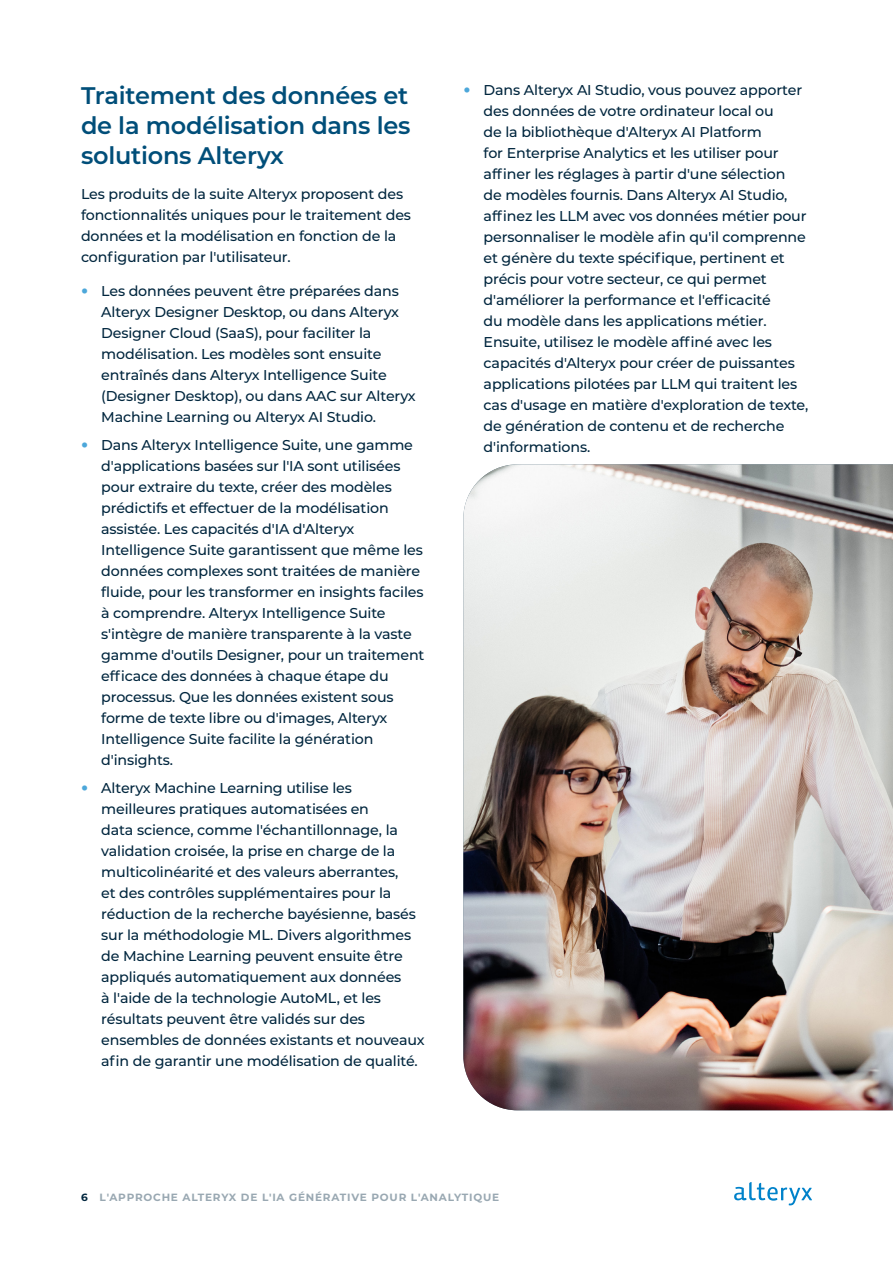
<style>
.page{position:relative;width:893px;height:1263px;background:#fff}
.page>*{position:absolute;margin:0;border:0;box-sizing:border-box;transform-origin:0 0}
.h2_-_section_header{font:600 24px/30px "Montserrat";letter-spacing:-.01em;color:#004e79;text-align:justify}
.body_-_normal{font:500 14.25px/21px "Montserrat";letter-spacing:-.01em;color:#00263e}
.t1{font:700 10.5px "Montserrat";letter-spacing:.075em;color:#99a8b2}
.s1{font-family:"Avenir Next";font-weight:200;color:#4ca7da}
.s2{color:#00263e}
</style>
<div class="page">
<svg style="left:734px;top:1182px;width:78px;height:23px"></svg>
<img style="left:463px;top:464px;width:430px;height:646px">
<p class="h2_-_section_header" style="left:81px;top:80px;width:331px">Traitement des données et de la modélisation dans les solutions Alteryx</p>
<p class="body_-_normal" style="left:81px;top:183px;width:332px">Les produits de la suite Alteryx proposent des fonctionnalités uniques pour le traitement des données et la modélisation en fonction de la configuration par l'utilisateur.</p>
<p class="body_-_normal" style="left:101px;top:280px;width:316px;text-indent:-20px"><span class="s1">•</span> Les données peuvent être préparées dans Alteryx Designer Desktop, ou dans Alteryx Designer Cloud (SaaS), pour faciliter la modélisation. Les modèles sont ensuite entraînés dans Alteryx Intelligence Suite (Designer Desktop), ou dans AAC sur Alteryx Machine Learning ou Alteryx AI Studio.</p>
<p class="body_-_normal" style="left:101px;top:434px;width:325px;text-indent:-20px"><span class="s1">•</span> Dans Alteryx Intelligence Suite, une gamme d'applications basées sur l'IA sont utilisées pour extraire du texte, créer des modèles prédictifs et effectuer de la modélisation assistée. Les capacités d'IA d'Alteryx Intelligence Suite garantissent que même les données complexes sont traitées de manière fluide, pour les transformer en insights faciles à comprendre. Alteryx Intelligence Suite s'intègre de manière transparente à la vaste gamme d'outils Designer, pour un traitement efficace des données à chaque étape du processus. Que les données existent sous forme de texte libre ou d'images, Alteryx Intelligence Suite facilite la génération d'insights.</p>
<p class="body_-_normal" style="left:101px;top:777px;width:325px;text-indent:-20px"><span class="s1">•</span> Alteryx Machine Learning utilise les meilleures pratiques automatisées en<br>data science, comme l'échantillonnage, la validation croisée, la prise en charge de la multicolinéarité et des valeurs aberrantes,<br>et des contrôles supplémentaires pour la réduction de la recherche bayésienne, basés sur la méthodologie ML. Divers algorithmes de Machine Learning peuvent ensuite être appliqués automatiquement aux données<br>à l'aide de la technologie AutoML, et les résultats peuvent être validés sur des ensembles de données existants et nouveaux afin de garantir une modélisation de qualité.</p>
<p class="body_-_normal" style="left:484px;top:79px;width:326px;text-indent:-20px"><span class="s1">•</span> Dans Alteryx AI Studio, vous pouvez apporter des données de votre ordinateur local ou<br>de la bibliothèque d'Alteryx AI Platform<br>for Enterprise Analytics et les utiliser pour affiner les réglages à partir d'une sélection<br>de modèles fournis. Dans Alteryx AI Studio, affinez les LLM avec vos données métier pour personnaliser le modèle afin qu'il comprenne et génère du texte spécifique, pertinent et précis pour votre secteur, ce qui permet d'améliorer la performance et l'efficacité<br>du modèle dans les applications métier.<br>Ensuite, utilisez le modèle affiné avec les capacités d'Alteryx pour créer de puissantes applications pilotées par LLM qui traitent les cas d'usage en matière d'exploration de texte, de génération de contenu et de recherche d'informations.</p>
<p class="t1" style="left:81px;top:1190px;width:420px"><span class="s2">6</span> L'APPROCHE ALTERYX DE L'IA GÉNÉRATIVE POUR L'ANALYTIQUE</p>
</div>
